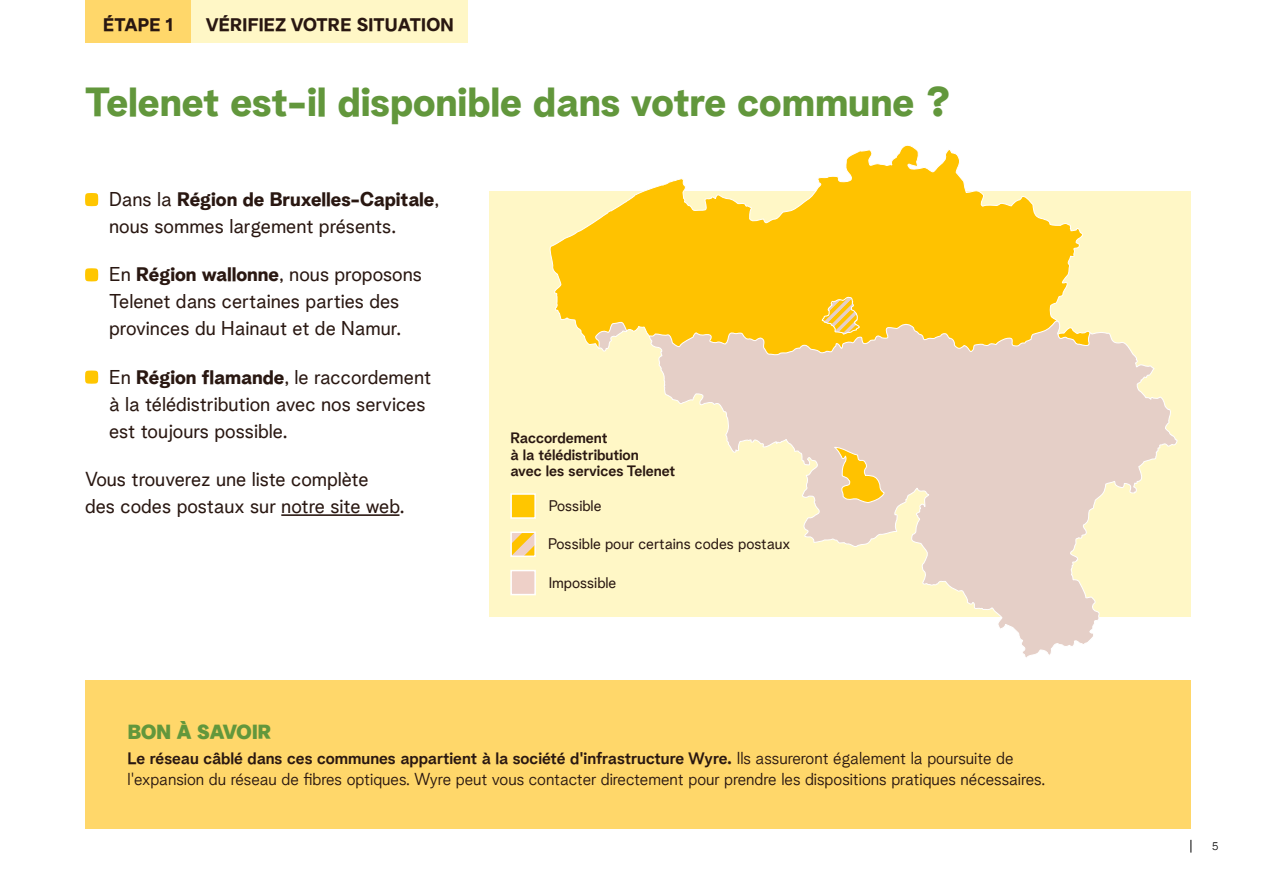
<style>
.page{position:relative;width:1276px;height:893px;background:#fff}
.page>*{position:absolute;margin:0;border:0;box-sizing:border-box;transform-origin:0 0}
.t1{font:700 40.5px "Telenet Albra";color:#62973c}
.t2{font:19.5px/27px "Telenet Albra";color:#291711}
.t3{font:900 19.5px "Telenet Albra";letter-spacing:.005em;color:#62973c}
.t4{font:700 18.15px "Telenet Albra";letter-spacing:.01em;color:#291711}
.t5{font:300 16.5px "Telenet Albra";color:#291711}
.t6{font:16.5px "Telenet Albra Semi";color:#291711}
.t7{font:15px/16.5px "Telenet Albra Semi";color:#291711}
.t8{font:15px "Telenet Albra";color:#291711}
.t9{font:300 10.5px "Telenet Albra";color:#000}
.s1{font-weight:700}
.s2{font-family:"Telenet Albra";font-weight:300}
</style>
<div class="page">
<div style="left:85px;top:680px;width:1106px;height:149px;background:#ffd76a"></div>
<div style="left:489px;top:191px;width:702px;height:426px;background:#fff7c6"></div>
<hr style="left:281px;top:514px;width:118px;height:2px;background:#291711">
<svg style="left:85px;top:193px;width:13px;height:13px"></svg>
<svg style="left:85px;top:268px;width:13px;height:13px"></svg>
<svg style="left:85px;top:370px;width:13px;height:14px"></svg>
<div style="left:85px;top:0;width:106px;height:43px;background:#ffd76a"></div>
<div style="left:191px;top:0;width:277px;height:43px;background:#fff7c6"></div>
<svg style="left:549px;top:145px;width:534px;height:200px"></svg>
<svg style="left:595px;top:322px;width:33px;height:30px"></svg>
<svg style="left:648px;top:320px;width:530px;height:338px"></svg>
<svg style="left:832px;top:446px;width:52px;height:57px;background:#f1cc76"></svg>
<svg style="left:821px;top:292px;width:39px;height:43px;background:#f9c940"></svg>
<div style="left:510px;top:493px;width:26px;height:26px;background:#ffc600;border:2px solid #fff"></div>
<svg style="left:513px;top:534px;width:20px;height:20px"></svg>
<div style="left:510px;top:531px;width:26px;height:26px;border:2px solid #fff"></div>
<div style="left:510px;top:570px;width:26px;height:25px;background:#eed0c8;border:2px solid #fff"></div>
<svg style="left:1190px;top:840px;width:1px;height:13px"></svg>
<p class="t4" style="left:103px;top:10px;width:72px">ÉTAPE 1</p>
<p class="t4" style="left:206px;top:10px;width:249px">VÉRIFIEZ VOTRE SITUATION</p>
<h1 class="t1" style="left:85px;top:70px;width:867px">Telenet est-il disponible dans votre commune ?</h1>
<p class="t2" style="left:109px;top:184px;width:331px">Dans la <span class="s1">Région de Bruxelles-Capitale</span>, nous sommes largement présents.</p>
<p class="t2" style="left:109px;top:259px;width:314px">En <span class="s1">Région wallonne</span>, nous proposons<br>Telenet dans certaines parties des provinces du Hainaut et de Namur.</p>
<p class="t2" style="left:109px;top:361px;width:323px">En <span class="s1">Région flamande</span>, le raccordement à la télédistribution avec nos services est toujours possible.</p>
<p class="t2" style="left:85px;top:464px;width:321px">Vous trouverez une liste complète<br>des codes postaux sur notre site web.</p>
<p class="t7" style="left:510px;top:428px;width:166px">Raccordement<br>à la télédistribution<br>avec les services Telenet</p>
<p class="t8" style="left:549px;top:494px;width:54px">Possible</p>
<p class="t8" style="left:548px;top:533px;width:244px">Possible pour certains codes postaux</p>
<p class="t8" style="left:549px;top:571px;width:69px">Impossible</p>
<p class="t3" style="left:128px;top:716px;width:145px">BON À SAVOIR</p>
<p class="t6" style="left:128px;top:745px;width:887px">Le réseau câblé dans ces communes appartient à la société d'infrastructure Wyre. <span class="s2">Ils assureront également la poursuite de</span></p>
<p class="t5" style="left:128px;top:767px;width:919px">l'expansion du réseau de fibres optiques. Wyre peut vous contacter directement pour prendre les dispositions pratiques nécessaires.</p>
<p class="t9" style="left:1212px;top:839px;width:8px">5</p>
</div>
